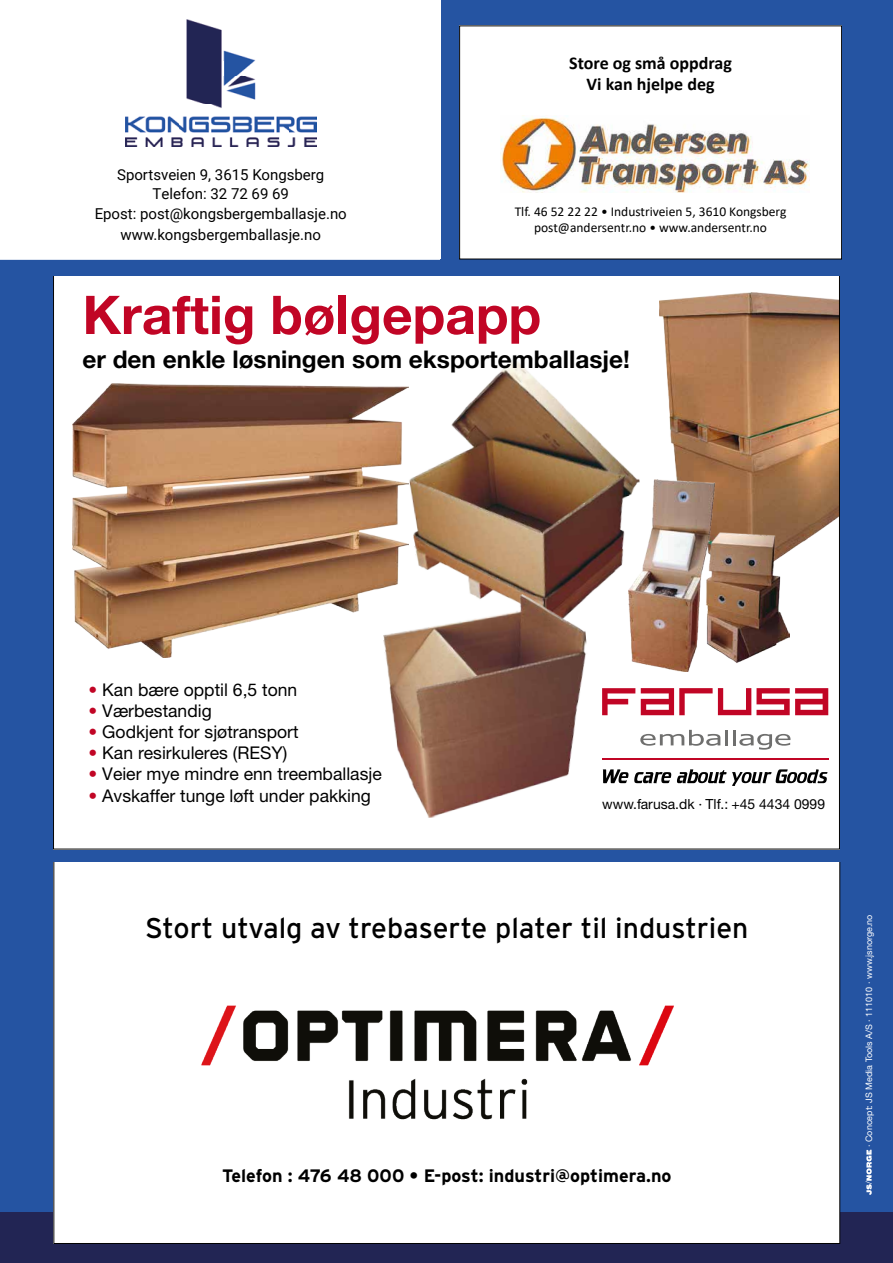
<style>
.page{position:relative;width:893px;height:1263px;background:#fff}
.page>*{position:absolute;margin:0;border:0;box-sizing:border-box;transform-origin:0 0}
.t1{font:700 53.4px "Helvetica Neue LT Std";color:#c10525}
.t2{font:28.5px "Interstate";color:#000}
.t3{font:700 24.45px "Helvetica Neue LT Std";color:#000}
.t4{font:700 18px "Interstate";color:#000}
.t5{font:700 18px/21.6px "Calibri";color:#000;text-align:center}
.t6{font:17.55px "Helvetica Neue LT Std";color:#000}
.t7{font:15px/19.5px "Roboto";color:#000;text-align:center}
.t8{font:13.95px "Helvetica Neue LT Std";color:#000}
.t9{font:13.5px/16.2px "Calibri";color:#000;text-align:center}
.t10{font:9px "Helvetica Neue LT Std";color:#fff}
.s1{color:#c10525}
</style>
<div class="page">
<div style="left:0;top:259px;width:893px;height:970px;background:#2554a2"></div>
<div style="left:441px;top:0;width:452px;height:340px;background:#2554a2"></div>
<div style="left:0;top:1212px;width:893px;height:51px;background:#222554"></div>
<svg style="left:53px;top:276px;width:787px;height:573px;background:#cfbaad"></svg>
<div style="left:53px;top:862px;width:787px;height:382px;background:#fff"></div>
<div style="left:459px;top:26px;width:383px;height:233px;background:#fff"></div>
<img style="left:501px;top:115px;width:309px;height:78px">
<div style="left:459px;top:26px;width:383px;height:233px;border:1px solid #000"></div>
<img style="left:125px;top:116px;width:191px;height:31px">
<img style="left:186px;top:19px;width:70px;height:89px">
<svg style="left:865px;top:1150px;width:7px;height:45px"></svg>
<p class="t7" style="left:95px;top:164px;width:254px">Sportsveien 9, 3615 Kongsberg<br>Telefon: 32 72 69 69<br>Epost: post@kongsbergemballasje.no</p>
<p class="t7" style="left:121px;top:224px;width:202px">www.kongsbergemballasje.no</p>
<p class="t5" style="left:569px;top:52px;width:164px">Store og små oppdrag<br>Vi kan hjelpe deg</p>
<p class="t9" style="left:515px;top:203px;width:273px">Tlf. 46 52 22 22 • Industriveien 5, 3610 Kongsberg post@andersentr.no • www.andersentr.no</p>
<h1 class="t1" style="left:82px;top:282px;width:460px">Kraftig bølgepapp</h1>
<h3 class="t3" style="left:82px;top:344px;width:549px">er den enkle løsningen som eksportemballasje!</h3>
<p class="t6" style="left:89px;top:679px;width:210px"><span class="s1">•</span> Kan bære opptil 6,5 tonn</p>
<p class="t6" style="left:89px;top:701px;width:125px"><span class="s1">•</span> Værbestandig</p>
<p class="t6" style="left:89px;top:722px;width:211px"><span class="s1">•</span> Godkjent for sjøtransport</p>
<p class="t6" style="left:89px;top:743px;width:200px"><span class="s1">•</span> Kan resirkuleres (RESY)</p>
<p class="t6" style="left:89px;top:764px;width:295px"><span class="s1">•</span> Veier mye mindre enn treemballasje</p>
<p class="t6" style="left:89px;top:785px;width:284px"><span class="s1">•</span> Avskaffer tunge løft under pakking</p>
<p class="t8" style="left:602px;top:795px;width:224px">www.farusa.dk · Tlf.: +45 4434 0999</p>
<h2 class="t2" style="left:145px;top:912px;width:605px">Stort utvalg av trebaserte plater til industrien</h2>
<p class="t4" style="left:222px;top:1165px;width:451px">Telefon : 476 48 000 • E-post: industri@optimera.no</p>
<p class="t10" style="left:863px;top:1147px;width:234px;rotate:-90deg">· Concept: JS Media Tools A/S · 111010 · www.jsnorge.no</p>
</div>
